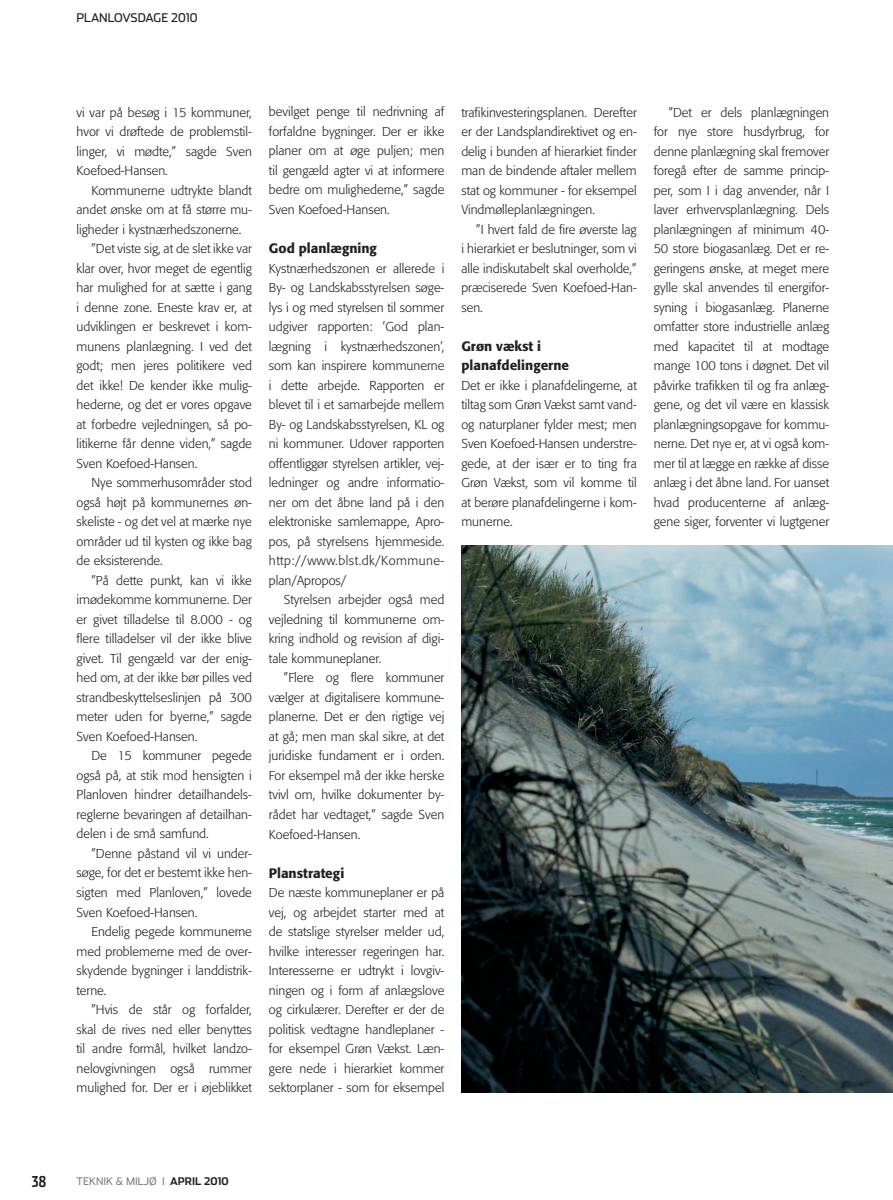
<style>
.page{position:relative;width:893px;height:1200px;background:#fff}
.page>*{position:absolute;margin:0;border:0;box-sizing:border-box;transform-origin:0 0}
.t1{font:700 15px "Stainless Comp";color:#231f20}
.t2{font:500 13.5px/19.5px "Formata";color:#231f20}
.t3{font:300 12.75px/19.5px "Formata";color:#231f20;text-align:justify}
.t4{font:12px "Stainless";color:#231f20}
.t5{font:10.5px "Stainless";color:#808285}
.s1{font-weight:700;color:#231f20}
</style>
<div class="page">
<img style="left:461px;top:546px;width:432px;height:546px">
<p class="t4" style="left:77px;top:11px;width:122px">PLANLOVSDAGE 2010</p>
<p class="t3" style="left:77px;top:102px;width:177px">vi var på besøg i 15 kommuner, hvor vi drøftede de problemstil&shy;linger, vi mødte,” sagde Sven Koefoed-Hansen.</p>
<p class="t3" style="left:91px;top:180px;width:162px">Kommunerne udtrykte blandt</p>
<p class="t3" style="left:77px;top:200px;width:177px">andet ønske om at få større mu-</p>
<p class="t3" style="left:77px;top:219px;width:167px">ligheder i kystnærhedszonerne.</p>
<p class="t3" style="left:91px;top:239px;width:162px">”Det viste sig, at de slet ikke var</p>
<p class="t3" style="left:77px;top:258px;width:177px">klar over, hvor meget de egentlig</p>
<p class="t3" style="left:77px;top:278px;width:177px">har mulighed for at sætte i gang</p>
<p class="t3" style="left:77px;top:297px;width:177px">i denne zone. Eneste krav er, at</p>
<p class="t3" style="left:77px;top:317px;width:177px">udviklingen er beskrevet i kom-</p>
<p class="t3" style="left:77px;top:336px;width:177px">munens planlægning. I ved det</p>
<p class="t3" style="left:77px;top:356px;width:177px">godt; men jeres politikere ved</p>
<p class="t3" style="left:77px;top:375px;width:177px">det ikke! De kender ikke mulig-</p>
<p class="t3" style="left:77px;top:395px;width:177px">hederne, og det er vores opgave</p>
<p class="t3" style="left:77px;top:414px;width:177px">at forbedre vejledningen, så po-</p>
<p class="t3" style="left:77px;top:434px;width:177px">litikerne får denne viden,” sagde</p>
<p class="t3" style="left:77px;top:453px;width:122px">Sven Koefoed-Hansen.</p>
<p class="t3" style="left:91px;top:473px;width:162px">Nye sommerhusområder stod</p>
<p class="t3" style="left:77px;top:492px;width:177px">også højt på kommunernes øn-</p>
<p class="t3" style="left:77px;top:512px;width:177px">skeliste - og det vel at mærke nye</p>
<p class="t3" style="left:77px;top:531px;width:177px">områder ud til kysten og ikke bag</p>
<p class="t3" style="left:77px;top:551px;width:88px">de eksisterende.</p>
<p class="t3" style="left:91px;top:570px;width:162px">”På dette punkt, kan vi ikke</p>
<p class="t3" style="left:77px;top:590px;width:177px">imødekomme kommunerne. Der</p>
<p class="t3" style="left:77px;top:609px;width:177px">er givet tilladelse til 8.000 - og</p>
<p class="t3" style="left:77px;top:629px;width:177px">flere tilladelser vil der ikke blive</p>
<p class="t3" style="left:77px;top:648px;width:177px">givet. Til gengæld var der enig-</p>
<p class="t3" style="left:77px;top:668px;width:177px">hed om, at der ikke bør pilles ved</p>
<p class="t3" style="left:77px;top:687px;width:177px">strandbeskyttelseslinjen på 300</p>
<p class="t3" style="left:77px;top:707px;width:177px">meter uden for byerne,” sagde</p>
<p class="t3" style="left:77px;top:726px;width:122px">Sven Koefoed-Hansen.</p>
<p class="t3" style="left:91px;top:746px;width:162px">De 15 kommuner pegede</p>
<p class="t3" style="left:77px;top:765px;width:177px">også på, at stik mod hensigten i</p>
<p class="t3" style="left:77px;top:785px;width:177px">Planloven hindrer detailhandels-</p>
<p class="t3" style="left:77px;top:804px;width:177px">reglerne bevaringen af detailhan-</p>
<p class="t3" style="left:77px;top:824px;width:134px">delen i de små samfund.</p>
<p class="t3" style="left:91px;top:843px;width:162px">”Denne påstand vil vi under-</p>
<p class="t3" style="left:77px;top:863px;width:177px">søge, for det er bestemt ikke hen-</p>
<p class="t3" style="left:77px;top:882px;width:177px">sigten med Planloven,” lovede</p>
<p class="t3" style="left:77px;top:902px;width:122px">Sven Koefoed-Hansen.</p>
<p class="t3" style="left:91px;top:921px;width:162px">Endelig pegede kommunerne</p>
<p class="t3" style="left:77px;top:941px;width:177px">med problemerne med de over-</p>
<p class="t3" style="left:77px;top:960px;width:177px">skydende bygninger i landdistrik-</p>
<p class="t3" style="left:77px;top:980px;width:32px">terne.</p>
<p class="t3" style="left:91px;top:999px;width:162px">”Hvis de står og forfalder,</p>
<p class="t3" style="left:77px;top:1019px;width:177px">skal de rives ned eller benyttes</p>
<p class="t3" style="left:77px;top:1038px;width:177px">til andre formål, hvilket landzo-</p>
<p class="t3" style="left:77px;top:1058px;width:177px">nelovgivningen også rummer</p>
<p class="t3" style="left:77px;top:1077px;width:177px">mulighed for. Der er i øjeblikket</p>
<p class="t3" style="left:269px;top:102px;width:177px">bevilget penge til nedrivning af forfaldne bygninger. Der er ikke planer om at øge puljen; men til gengæld agter vi at informere bedre om mulighederne,” sagde Sven Koefoed-Hansen.</p>
<p class="t2" style="left:269px;top:238px;width:109px">God planlægning</p>
<p class="t3" style="left:269px;top:258px;width:177px">Kystnærhedszonen er allerede i By- og Landskabsstyrelsen søge&shy;lys i og med styrelsen til sommer udgiver rapporten: ’God plan&shy;lægning i kystnærhedszonen’, som kan inspirere kommunerne i dette arbejde. Rapporten er blevet til i et samarbejde mellem By- og Landskabsstyrelsen, KL og ni kommuner. Udover rapporten offentliggør styrelsen artikler, vej&shy;ledninger og andre informatio&shy;ner om det åbne land på i den elektroniske samlemappe, Apro&shy;pos, på styrelsens hjemmeside. http://www.blst.dk/Kommune&shy;plan/Apropos/</p>
<p class="t3" style="left:269px;top:590px;width:177px;text-indent:15px">Styrelsen arbejder også med vejledning til kommunerne om&shy;kring indhold og revision af digi&shy;tale kommuneplaner.</p>
<p class="t3" style="left:269px;top:668px;width:177px;text-indent:15px">”Flere og flere kommuner vælger at digitalisere kommune&shy;planerne. Det er den rigtige vej at gå; men man skal sikre, at det juridiske fundament er i orden.<br>For eksempel må der ikke herske tvivl om, hvilke dokumenter by&shy;rådet har vedtaget,” sagde Sven Koefoed-Hansen.</p>
<p class="t2" style="left:269px;top:862px;width:77px">Planstrategi</p>
<p class="t3" style="left:269px;top:882px;width:177px">De næste kommuneplaner er på vej, og arbejdet starter med at de statslige styrelser melder ud, hvilke interesser regeringen har.<br>Interesserne er udtrykt i lovgiv&shy;ningen og i form af anlægslove og cirkulærer. Derefter er der de politisk vedtagne handleplaner - for eksempel Grøn Vækst. Læn&shy;gere nede i hierarkiet kommer sektorplaner - som for eksempel</p>
<p class="t3" style="left:461px;top:102px;width:177px">trafikinvesteringsplanen. Derefter er der Landsplandirektivet og en&shy;delig i bunden af hierarkiet finder man de bindende aftaler mellem stat og kommuner - for eksempel Vindmølleplanlægningen.</p>
<p class="t3" style="left:461px;top:219px;width:177px;text-indent:15px">”I hvert fald de fire øverste lag i hierarkiet er beslutninger, som vi alle indiskutabelt skal overholde,” præciserede Sven Koefoed-Han&shy;sen.</p>
<p class="t2" style="left:461px;top:336px;width:109px">Grøn vækst i planafdelingerne</p>
<p class="t3" style="left:461px;top:375px;width:177px">Det er ikke i planafdelingerne, at tiltag som Grøn Vækst samt vand&shy;og naturplaner fylder mest; men Sven Koefoed-Hansen understre&shy;gede, at der især er to ting fra Grøn Vækst, som vil komme til at berøre planafdelingerne i kom&shy;munerne.</p>
<p class="t3" style="left:654px;top:102px;width:177px;text-indent:15px">”Det er dels planlægningen for nye store husdyrbrug, for denne planlægning skal fremover foregå efter de samme princip&shy;per, som I i dag anvender, når I laver erhvervsplanlægning. Dels planlægningen af minimum 40- 50 store biogasanlæg. Det er re&shy;geringens ønske, at meget mere gylle skal anvendes til energifor&shy;syning i biogasanlæg. Planerne omfatter store industrielle anlæg med kapacitet til at modtage mange 100 tons i døgnet. Det vil påvirke trafikken til og fra anlæg&shy;gene, og det vil være en klassisk planlægningsopgave for kommu&shy;nerne. Det nye er, at vi også kom&shy;mer til at lægge en række af disse anlæg i det åbne land. For uanset hvad producenterne af anlæg&shy;gene siger, forventer vi lugtgener</p>
<p class="t1" style="left:32px;top:1172px;width:16px">38</p>
<p class="t5" style="left:77px;top:1174px;width:153px">TEKNIK &amp; MILJØ I <span class="s1">APRIL 2010</span></p>
</div>
